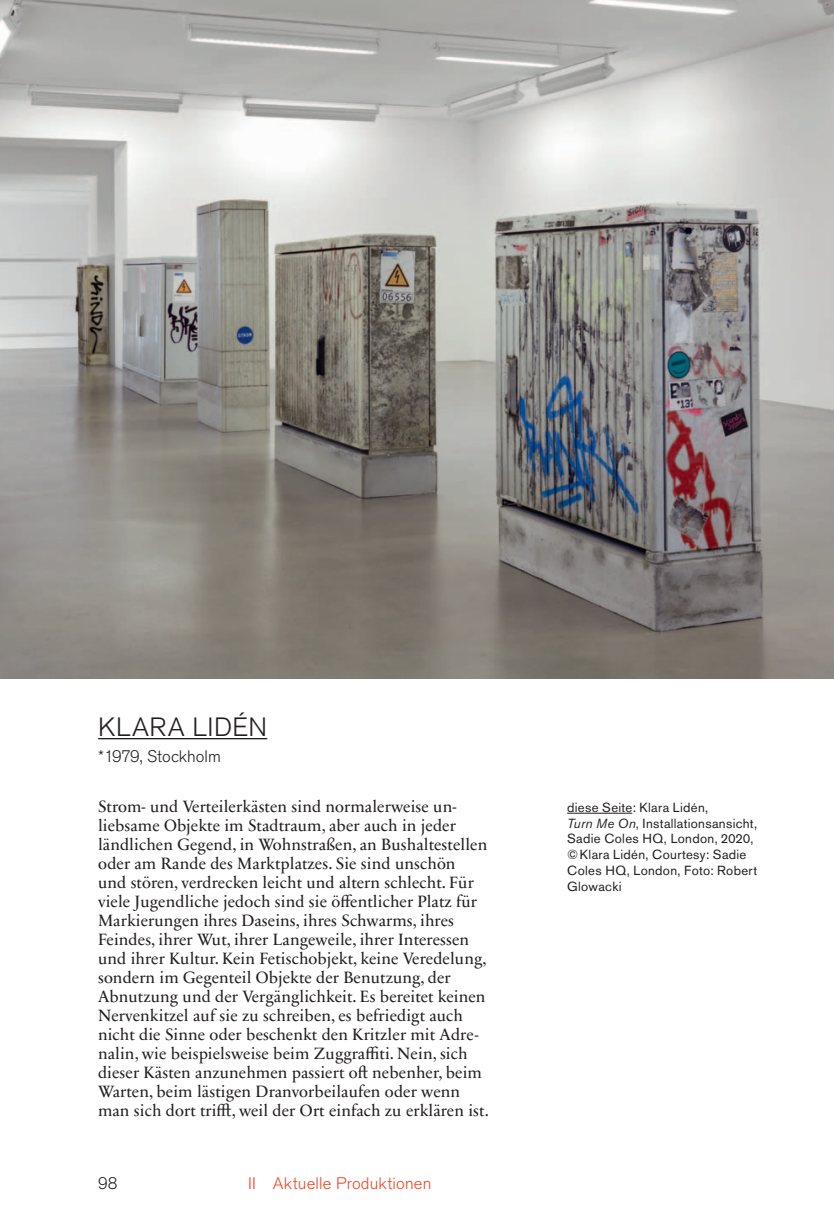
<style>
.page{position:relative;width:834px;height:1216px;background:#fff}
.page>*{position:absolute;margin:0;border:0;box-sizing:border-box;transform-origin:0 0}
.t1{font:300 26.25px "Akzidenz Grotesk Pro";letter-spacing:.015em;color:#231f20}
.t2{font:16.62px/18.9px "Sabon Next LT Pro";letter-spacing:.005em;color:#231f20}
.t3{font:300 16.62px "Akzidenz Grotesk Pro";letter-spacing:.01em;color:#ef4722}
.t4{font:300 16.62px "Akzidenz Grotesk Pro";letter-spacing:.005em;color:#231f20}
.t5{font:13.12px/15.8px "Akzidenz Grotesk Pro";letter-spacing:.025em;color:#231f20}
.s1{font-style:italic}
</style>
<div class="page">
<img style="left:0;top:1px;width:833px;height:677px">
<hr style="left:98px;top:738px;width:169px;height:1px;background:#231f20">
<hr style="left:567px;top:812px;width:65px;height:1px;background:#231f20">
<h1 class="t1" style="left:98px;top:709px;width:170px">KLARA LIDÉN</h1>
<p class="t4" style="left:98px;top:745px;width:124px">*1979, Stockholm</p>
<p class="t2" style="left:98px;top:796px;width:392px">Strom- und Verteilerkästen sind normalerweise un&shy;liebsame Objekte im Stadtraum, aber auch in jeder ländlichen Gegend, in Wohnstraßen, an Bushaltestellen oder am Rande des Marktplatzes. Sie sind unschön<br>und stören, verdrecken leicht und altern schlecht. Für viele Jugendliche jedoch sind sie öffentlicher Platz für Markierungen ihres Daseins, ihres Schwarms, ihres Feindes, ihrer Wut, ihrer Langeweile, ihrer Interessen und ihrer Kultur. Kein Fetischobjekt, keine Veredelung, sondern im Gegenteil Objekte der Benutzung, der Abnutzung und der Vergänglichkeit. Es bereitet keinen Nervenkitzel auf sie zu schreiben, es befriedigt auch nicht die Sinne oder beschenkt den Kritzler mit Adre&shy;nalin, wie beispielsweise beim Zuggraffiti. Nein, sich dieser Kästen anzunehmen passiert oft nebenher, beim Warten, beim lästigen Dranvorbeilaufen oder wenn man sich dort trifft, weil der Ort einfach zu erklären ist.</p>
<p class="t5" style="left:567px;top:799px;width:191px">diese Seite: Klara Lidén,<br><span class="s1">Turn Me On</span>, Installationsansicht,<br>Sadie Coles HQ, London, 2020, © Klara Lidén, Courtesy: Sadie<br>Coles HQ, London, Foto: Robert<br>Glowacki</p>
<p class="t4" style="left:98px;top:1172px;width:21px">98</p>
<p class="t3" style="left:248px;top:1172px;width:185px">II Aktuelle Produktionen</p>
</div>
